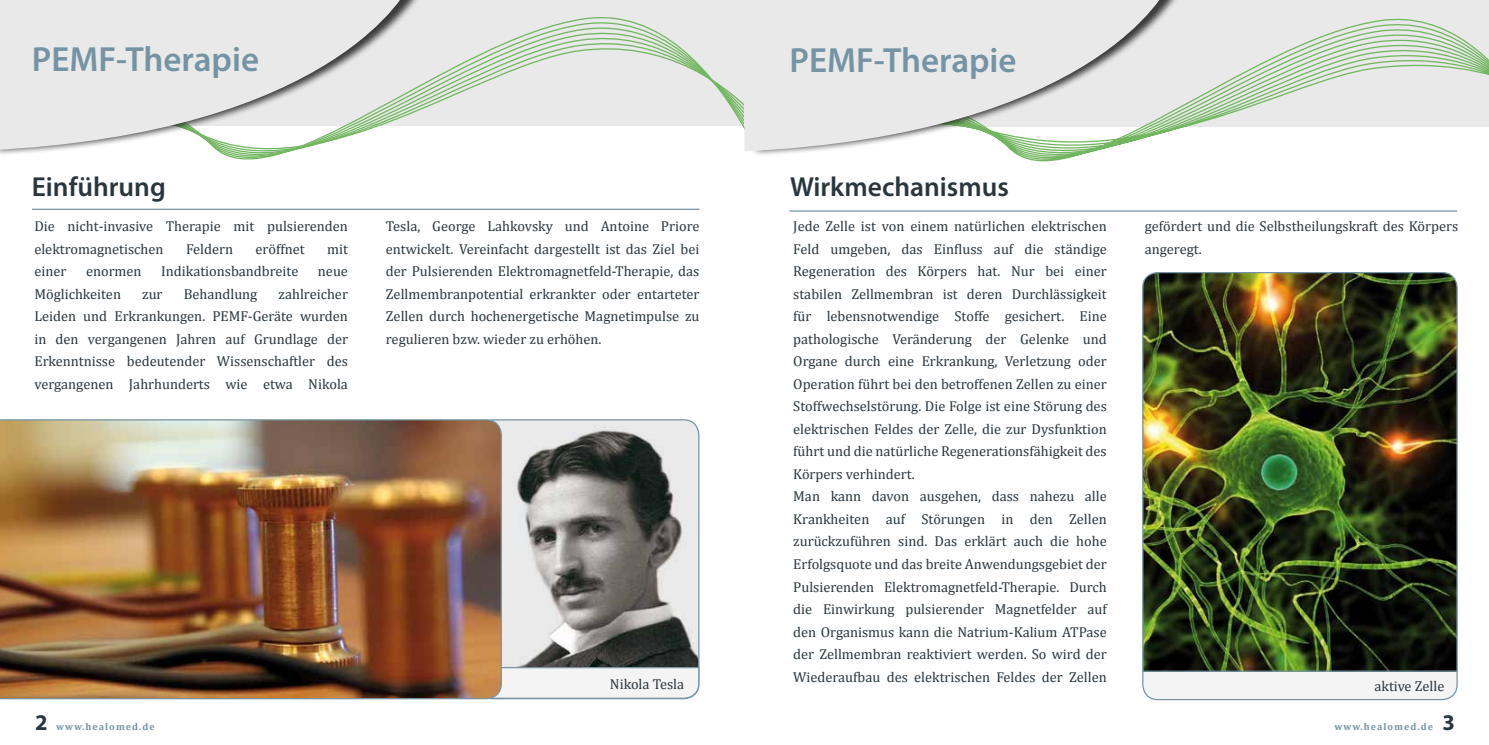
<style>
.page{position:relative;width:1489px;height:745px;background:#fff}
.page>*{position:absolute;margin:0;border:0;box-sizing:border-box;transform-origin:0 0}
.t1{font:600 35px "Myriad Pro";color:#7594a3}
.t2{font:600 27.5px "Myriad Pro";color:#29363e}
.t3{font:700 22.5px "Myriad Pro";color:#29363e}
.t4{font:14.38px/22.5px "Cambria";color:#29363e}
.t5{font:700 10px "Cambria";letter-spacing:.1em;color:#7594a3}
</style>
<div class="page">
<div style="left:0;top:0;width:744px;height:125px;background:#e9e9ea"></div>
<svg style="left:227px;top:24px;width:517px;height:136px"></svg>
<div style="left:0;top:0;width:427px;height:156px;background:#000;opacity:.75"></div>
<svg style="left:0;top:0;width:409px;height:150px"></svg>
<svg style="left:789px;top:1px;width:699px;height:211px"></svg>
<div style="left:749px;top:0;width:437px;height:157px;background:#000;opacity:.75"></div>
<svg style="left:744px;top:0;width:423px;height:151px;background:#e3e5e3"></svg>
<hr style="left:32px;top:208px;width:667px;height:2px;background:#7594a3">
<hr style="left:789px;top:210px;width:667px;height:1px;background:#7594a3">
<div style="left:1142px;top:272px;width:314px;height:427px;background:#f4f4f5;border-radius:15px"></div>
<img style="left:1144px;top:272px;width:312px;height:397px">
<div style="left:1142px;top:272px;width:315px;height:427px;border:1px solid #7594a3;border-radius:15px"></div>
<img style="left:502px;top:419px;width:196px;height:247px">
<svg style="left:386px;top:666px;width:314px;height:33px"></svg>
<svg style="left:1142px;top:669px;width:316px;height:3px"></svg>
<img style="left:0;top:419px;width:502px;height:279px">
<h1 class="t1" style="left:32px;top:37px;width:229px">PEMF-Therapie</h1>
<h1 class="t1" style="left:789px;top:38px;width:229px">PEMF-Therapie</h1>
<h2 class="t2" style="left:32px;top:169px;width:136px">Einführung</h2>
<h2 class="t2" style="left:790px;top:169px;width:220px">Wirkmechanismus</h2>
<p class="t4" style="left:34px;top:215px;width:315px">Die nicht-invasive Therapie mit pulsierenden elektromagnetischen</p>
<p class="t4" style="left:793px;top:215px;width:315px">Jede Zelle ist von einem natürlichen elektrischen Feld umgeben, das Einfluss auf die ständige Regeneration des Körpers hat. Nur bei einer stabilen Zellmembran ist deren Durchlässigkeit für lebensnotwendige Stoffe gesichert. Eine pathologische Veränderung der Gelenke und Organe durch eine Erkrankung, Verletzung oder Operation führt bei den betroffenen Zellen zu einer Stoffwechselstörung. Die Folge ist eine Störung des elektrischen Feldes der Zelle, die zur Dysfunktion führt und die natürliche Regenerationsfähigkeit des Körpers verhindert.<br>Man kann davon ausgehen, dass nahezu alle Krankheiten auf Störungen in den Zellen zurückzuführen sind. Das erklärt auch die hohe Erfolgsquote und das breite Anwendungsgebiet der Pulsierenden Elektromagnetfeld-Therapie. Durch die Einwirkung pulsierender Magnetfelder auf den Organismus kann die Natrium-Kalium ATPase der Zellmembran reaktiviert werden. So wird der Wiederaufbau des elektrischen Feldes der Zellen</p>
<p class="t4" style="left:1144px;top:215px;width:315px">gefördert und die Selbstheilungskraft des Körpers angeregt.</p>
<p class="t4" style="left:386px;top:215px;width:315px;text-align:justify">Tesla, George Lahkovsky und Antoine Priore entwickelt. Vereinfacht dargestellt ist das Ziel bei der Pulsierenden Elektromagnetfeld-Therapie, das Zellmembranpotential erkrankter oder entarteter Zellen durch hochenergetische Magnetimpulse zu regulieren bzw. wieder zu erhöhen.</p>
<p class="t4" style="left:186px;top:237px;width:49px">Feldern</p>
<p class="t4" style="left:256px;top:237px;width:50px">eröffnet</p>
<p class="t4" style="left:327px;top:237px;width:22px">mit</p>
<p class="t4" style="left:34px;top:260px;width:33px">einer</p>
<p class="t4" style="left:86px;top:260px;width:57px">enormen</p>
<p class="t4" style="left:161px;top:260px;width:139px">Indikationsbandbreite</p>
<p class="t4" style="left:318px;top:260px;width:31px">neue</p>
<p class="t4" style="left:34px;top:282px;width:88px">Möglichkeiten</p>
<p class="t4" style="left:142px;top:282px;width:22px">zur</p>
<p class="t4" style="left:184px;top:282px;width:75px">Behandlung</p>
<p class="t4" style="left:34px;top:282px;width:315px;text-align:justify;text-indent:244px">zahlreicher Leiden und Erkrankungen. PEMF-Geräte wurden in den vergangenen Jahren auf Grundlage der Erkenntnisse bedeutender Wissenschaftler des vergangenen Jahrhunderts wie etwa Nikola</p>
<p class="t4" style="left:610px;top:671px;width:76px">Nikola Tesla</p>
<p class="t4" style="left:1374px;top:674px;width:71px">aktive Zelle</p>
<h3 class="t3" style="left:35px;top:707px;width:14px">2</h3>
<p class="t5" style="left:56px;top:719px;width:100px">www.healomed.de</p>
<p class="t5" style="left:1334px;top:719px;width:100px">www.healomed.de</p>
<h3 class="t3" style="left:1442px;top:707px;width:14px">3</h3>
</div>
